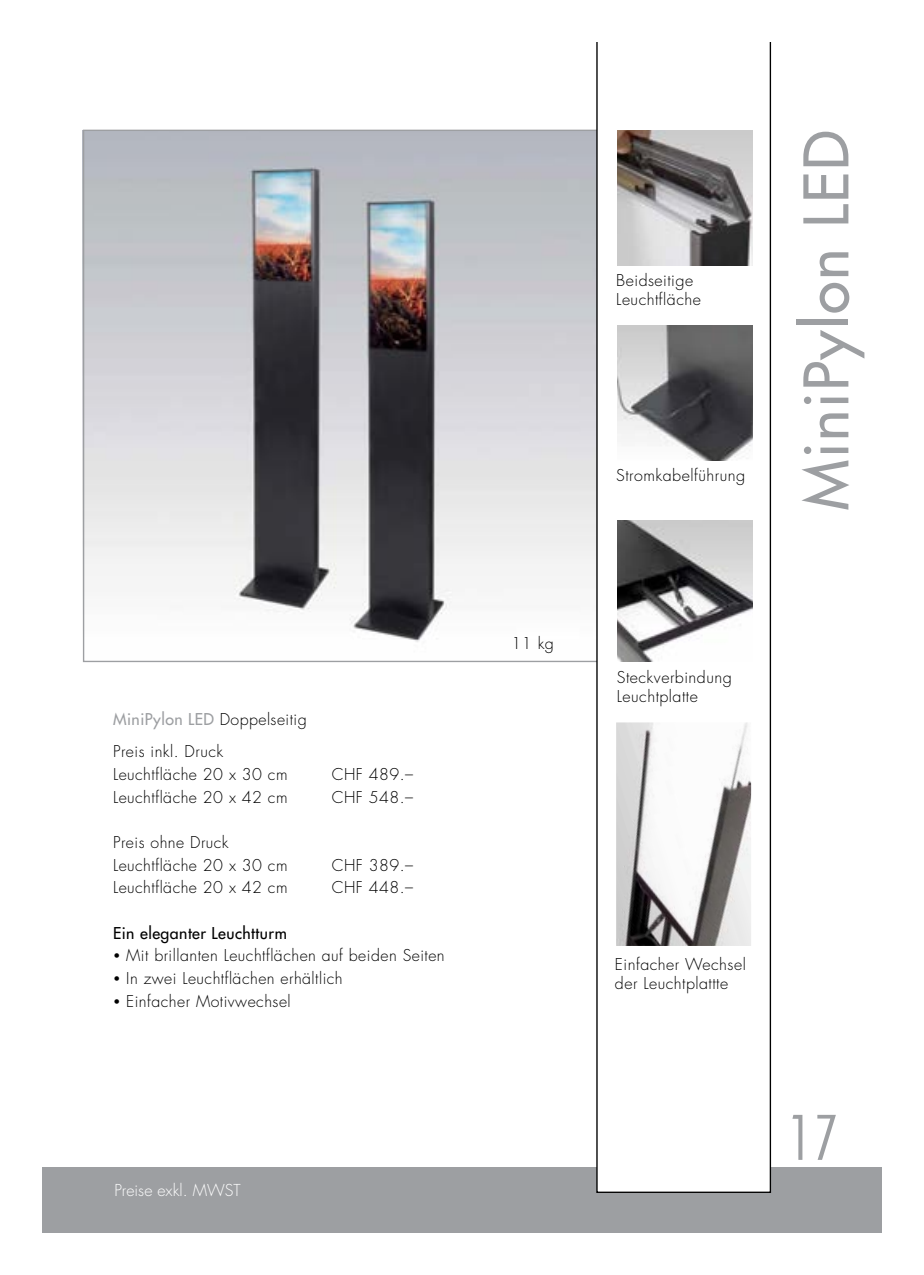
<style>
.page{position:relative;width:924px;height:1275px;background:#fff}
.page>*{position:absolute;margin:0;border:0;box-sizing:border-box;transform-origin:0 0}
.t1{font:59.6px "Futura";letter-spacing:.03em;color:#9d9fa2}
.t2{font:300 condensed 59.6px "Futura";color:#9d9fa2}
.t3{font:300 16px "Futura";color:#fff}
.t4{font:300 15.8px/19px "Futura";letter-spacing:.03em;color:#000}
.t5{font:15.8px "Futura";letter-spacing:.03em;color:#000}
.s1{font-weight:400;color:#9d9fa2}
.s2{font-size:12px}
</style>
<div class="page">
<img style="left:82px;top:130px;width:514px;height:512px">
<div style="left:42px;top:1167px;width:839px;height:66px;background:#9d9fa2"></div>
<svg style="left:596px;top:42px;width:174px;height:1151px"></svg>
<img style="left:617px;top:325px;width:135px;height:135px">
<img style="left:616px;top:722px;width:134px;height:224px">
<img style="left:617px;top:521px;width:135px;height:140px">
<img style="left:617px;top:130px;width:135px;height:135px">
<p class="t4" style="left:113px;top:703px;width:195px;line-height:32.6px"><span class="s1">MiniPylon LED</span> Doppelseitig<br>Preis inkl. Druck</p>
<p class="t4" style="left:113px;top:765px;width:176px">Leuchtfläche 20 x 30 cm</p>
<p class="t4" style="left:332px;top:765px;width:83px">CHF 489.–</p>
<p class="t4" style="left:113px;top:787px;width:176px">Leuchtfläche 20 x 42 cm</p>
<p class="t4" style="left:332px;top:787px;width:83px">CHF 548.–</p>
<p class="t4" style="left:113px;top:831px;width:176px;line-height:22.6px">Preis ohne Druck<br>Leuchtfläche 20 x 30 cm</p>
<p class="t4" style="left:332px;top:855px;width:83px">CHF 389.–</p>
<p class="t4" style="left:113px;top:878px;width:176px">Leuchtfläche 20 x 42 cm</p>
<p class="t4" style="left:332px;top:878px;width:83px">CHF 448.–</p>
<p class="t5" style="left:113px;top:922px;width:175px">Ein eleganter Leuchtturm</p>
<p class="t4" style="left:113px;top:946px;width:333px"><span class="s2">•</span> Mit brillanten Leuchtflächen auf beiden Seiten</p>
<p class="t4" style="left:113px;top:969px;width:231px"><span class="s2">•</span> In zwei Leuchtflächen erhältlich</p>
<p class="t4" style="left:113px;top:991px;width:179px"><span class="s2">•</span> Einfacher Motivwechsel</p>
<p class="t3" style="left:114px;top:1179px;width:128px">Preise exkl. MWST</p>
<p class="t4" style="left:511px;top:634px;width:44px">11 kg</p>
<p class="t4" style="left:616px;top:271px;width:86px">Beidseitige<br>Leuchtfläche</p>
<p class="t4" style="left:616px;top:466px;width:130px">Stromkabelführung</p>
<h1 class="t1" style="left:787px;top:510px;width:381px;rotate:-90deg">MiniPylon LED</h1>
<p class="t4" style="left:616px;top:668px;width:116px">Steckverbindung<br>Leuchtplatte</p>
<p class="t4" style="left:614px;top:955px;width:132px">Einfacher Wechsel der Leuchtplattte</p>
<h1 class="t2" style="left:787px;top:1100px;width:53px">17</h1>
</div>
